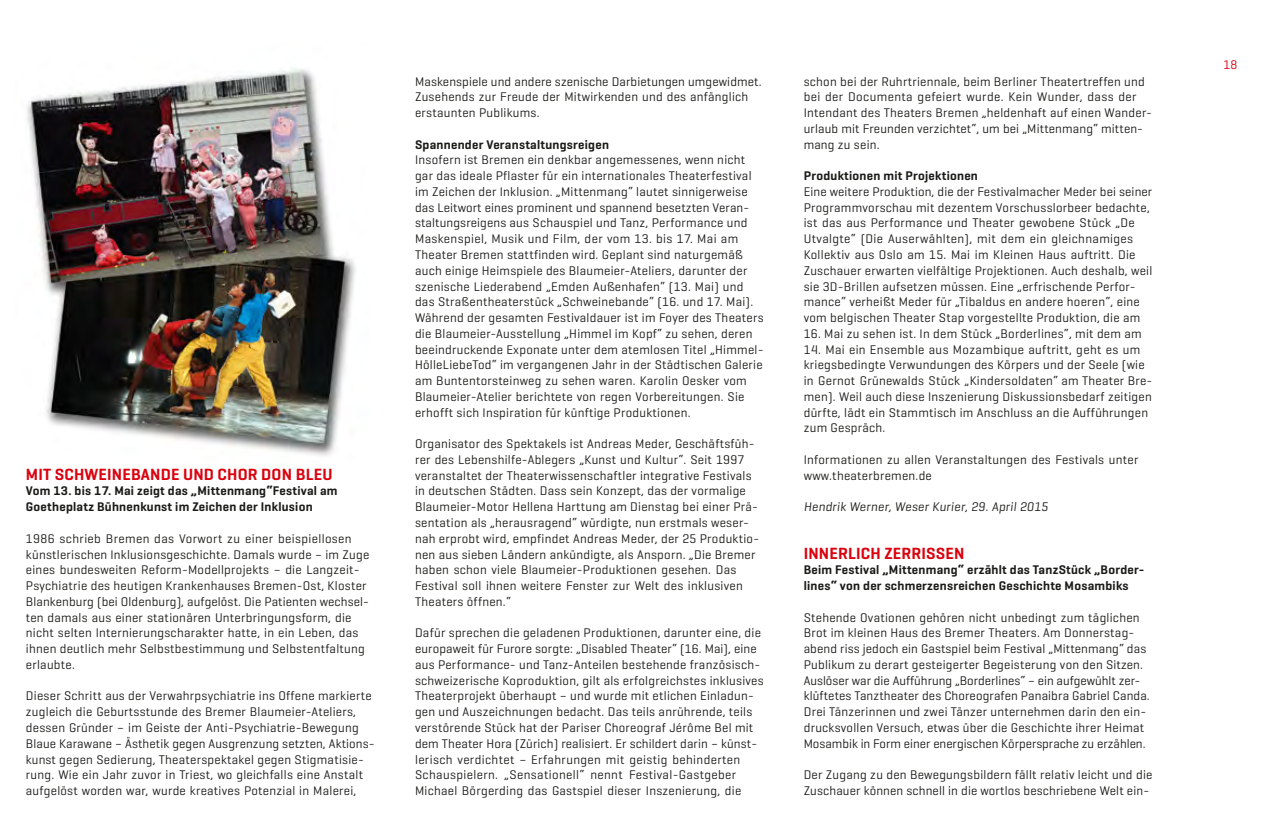
<style>
.page{position:relative;width:1263px;height:830px;background:#fff}
.page>*{position:absolute;margin:0;border:0;box-sizing:border-box;transform-origin:0 0}
.t1{font:600 16.5px "Geogrotesque";letter-spacing:.01em;color:#da020e}
.t2{font:12.75px/15.8px "Geogrotesque";letter-spacing:.02em;color:#1a1a18}
.t3{font:600 12.75px/15.8px "Geogrotesque";letter-spacing:.02em;color:#1a1a18}
.t4{font:italic 12.75px "Geogrotesque";letter-spacing:.02em;color:#1a1a18}
.t5{font:12.75px "Geogrotesque";color:#da020e}
</style>
<div class="page">
<img style="left:27px;top:68px;width:329px;height:388px">
<p class="t1" style="left:26px;top:463px;width:308px">MIT SCHWEINEBANDE UND CHOR DON BLEU</p>
<p class="t3" style="left:26px;top:483px;width:313px">Vom 13. bis 17. Mai zeigt das „Mittenmang“Festival am<br>Goetheplatz Bühnenkunst im Zeichen der Inklusion</p>
<p class="t2" style="left:26px;top:530px;width:345px">1986 schrieb Bremen das Vorwort zu einer beispiellosen künstlerischen Inklusionsgeschichte. Damals wurde – im Zuge eines bundesweiten Reform- Modellprojekts – die Langzeit-Psychiatrie des heutigen Krankenhauses Bremen-Ost, Kloster Blankenburg (bei Oldenburg), aufgelöst. Die Patienten wechsel&shy;ten damals aus einer stationären Unterbringungsform, die nicht selten Internierungscharakter hatte, in ein Leben, das ihnen deutlich mehr Selbstbestimmung und Selbstentfaltung erlaubte.</p>
<p class="t2" style="left:26px;top:687px;width:350px">Dieser Schritt aus der Verwahrpsychiatrie ins Offene markierte zugleich die Geburtsstunde des Bremer Blaumeier-Ateliers, dessen Gründer – im Geiste der Anti- Psychiatrie- Bewegung Blaue Karawane – Ästhetik gegen Ausgrenzung setzten, Aktions&shy;kunst gegen Sedierung, Theaterspektakel gegen Stigmatisie&shy;rung. Wie ein Jahr zuvor in Triest, wo gleichfalls eine Anstalt aufgelöst worden war, wurde kreatives Potenzial in Malerei,</p>
<p class="t2" style="left:415px;top:73px;width:348px">Maskenspiele und andere szenische Darbietungen umgewidmet.<br>Zusehends zur Freude der Mitwirkenden und des anfänglich erstaunten Publikums.</p>
<p class="t3" style="left:415px;top:136px;width:195px">Spannender Veranstaltungsreigen</p>
<p class="t2" style="left:415px;top:152px;width:350px">Insofern ist Bremen ein denkbar angemessenes, wenn nicht gar das ideale Pflaster für ein internationales Theaterfestival im Zeichen der Inklusion. „Mittenmang“ lautet sinnigerweise das Leitwort eines prominent und spannend besetzten Veran&shy;staltungsreigens aus Schauspiel und Tanz, Performance und Maskenspiel, Musik und Film, der vom 13. bis 17. Mai am Theater Bremen stattfinden wird. Geplant sind naturgemäß auch einige Heimspiele des Blaumeier-Ateliers, darunter der szenische Liederabend „Emden Außenhafen“ (13. Mai) und das Straßentheaterstück „Schweinebande“ (16. und 17. Mai).<br>Während der gesamten Festivaldauer ist im Foyer des Theaters die Blaumeier-Ausstellung „Himmel im Kopf“ zu sehen, deren beeindruckende Exponate unter dem atemlosen Titel „Himmel-HölleLiebeTod“ im vergangenen Jahr in der Städtischen Galerie am Buntentorsteinweg zu sehen waren. Karolin Oesker vom Blaumeier-Atelier berichtete von regen Vorbereitungen. Sie erhofft sich Inspiration für künftige Produktionen.</p>
<p class="t2" style="left:415px;top:435px;width:346px">Organisator des Spektakels ist Andreas Meder, Geschäftsfüh&shy;rer des Lebenshilfe-Ablegers „Kunst und Kultur“. Seit 1997 veranstaltet der Theaterwissenschaftler integrative Festivals in deutschen Städten. Dass sein Konzept, das der vormalige Blaumeier-Motor Hellena Harttung am Dienstag bei einer Prä&shy;sentation als „herausragend“ würdigte, nun erstmals weser&shy;nah erprobt wird, empfindet Andreas Meder, der 25 Produktio&shy;nen aus sieben Ländern ankündigte, als Ansporn. „Die Bremer haben schon viele Blaumeier- Produktionen gesehen. Das Festival soll ihnen weitere Fenster zur Welt des inklusiven Theaters öffnen.“</p>
<p class="t2" style="left:415px;top:624px;width:350px">Dafür sprechen die geladenen Produktionen, darunter eine, die europaweit für Furore sorgte: „Disabled Theater“ (16. Mai), eine aus Performance- und Tanz-Anteilen bestehende französisch&shy;schweizerische Koproduktion, gilt als erfolgreichstes inklusives Theaterprojekt überhaupt – und wurde mit etlichen Einladun&shy;gen und Auszeichnungen bedacht. Das teils anrührende, teils verstörende Stück hat der Pariser Choreograf Jérôme Bel mit dem Theater Hora (Zürich) realisiert. Er schildert darin – künst&shy;lerisch verdichtet – Erfahrungen mit geistig behinderten Schauspielern. „Sensationell“ nennt Festival-Gastgeber Michael Börgerding das Gastspiel dieser Inszenierung, die</p>
<p class="t2" style="left:804px;top:73px;width:350px">schon bei der Ruhrtriennale, beim Berliner Theatertreffen und bei der Documenta gefeiert wurde. Kein Wunder, dass der Intendant des Theaters Bremen „heldenhaft auf einen Wander&shy;urlaub mit Freunden verzichtet“, um bei „Mittenmang“ mitten&shy;mang zu sein.</p>
<p class="t3" style="left:804px;top:168px;width:176px">Produktionen mit Projektionen</p>
<p class="t2" style="left:804px;top:183px;width:350px">Eine weitere Produktion, die der Festivalmacher Meder bei seiner Programmvorschau mit dezentem Vorschusslorbeer bedachte, ist das aus Performance und Theater gewobene Stück „De Utvalgte“ (Die Auserwählten), mit dem ein gleichnamiges Kollektiv aus Oslo am 15. Mai im Kleinen Haus auftritt. Die Zuschauer erwarten vielfältige Projektionen. Auch deshalb, weil sie 3D- Brillen aufsetzen müssen. Eine „erfrischende Perfor&shy;mance“ verheißt Meder für „Tibaldus en andere hoeren“, eine vom belgischen Theater Stap vorgestellte Produktion, die am</p>
<p class="t2" style="left:804px;top:325px;width:339px">16. Mai zu sehen ist. In dem Stück „Borderlines“, mit dem am</p>
<p class="t2" style="left:804px;top:341px;width:350px">14. Mai ein Ensemble aus Mozambique auftritt, geht es um kriegsbedingte Verwundungen des Körpers und der Seele (wie in Gernot Grünewalds Stück „Kindersoldaten“ am Theater Bre&shy;men). Weil auch diese Inszenierung Diskussionsbedarf zeitigen dürfte, lädt ein Stammtisch im Anschluss an die Aufführungen zum Gespräch.</p>
<p class="t2" style="left:804px;top:451px;width:336px">Informationen zu allen Veranstaltungen des Festivals unter www.theaterbremen.de</p>
<p class="t4" style="left:804px;top:498px;width:246px">Hendrik Werner, Weser Kurier, 29. April 2015</p>
<p class="t1" style="left:804px;top:542px;width:162px">INNERLICH ZERRISSEN</p>
<p class="t3" style="left:804px;top:561px;width:342px">Beim Festival „Mittenmang“ erzählt das TanzStück „Border&shy;lines“ von der schmerzensreichen Geschichte Mosambiks</p>
<p class="t2" style="left:804px;top:608px;width:347px">Stehende Ovationen gehören nicht unbedingt zum täglichen Brot im kleinen Haus des Bremer Theaters. Am Donnerstag&shy;abend riss jedoch ein Gastspiel beim Festival „Mittenmang“ das Publikum zu derart gesteigerter Begeisterung von den Sitzen.<br>Auslöser war die Aufführung „Borderlines“ – ein aufgewühlt zer-- klüftetes Tanztheater des Choreografen Panaibra Gabriel Canda.<br>Drei Tänzerinnen und zwei Tänzer unternehmen darin den ein&shy;drucksvollen Versuch, etwas über die Geschichte ihrer Heimat Mosambik in Form einer energischen Körpersprache zu erzählen.</p>
<p class="t2" style="left:804px;top:766px;width:350px">Der Zugang zu den Bewegungsbildern fällt relativ leicht und die<br>Zuschauer können schnell in die wortlos beschriebene Welt ein-</p>
<p class="t5" style="left:1223px;top:57px;width:16px">18</p>
</div>
